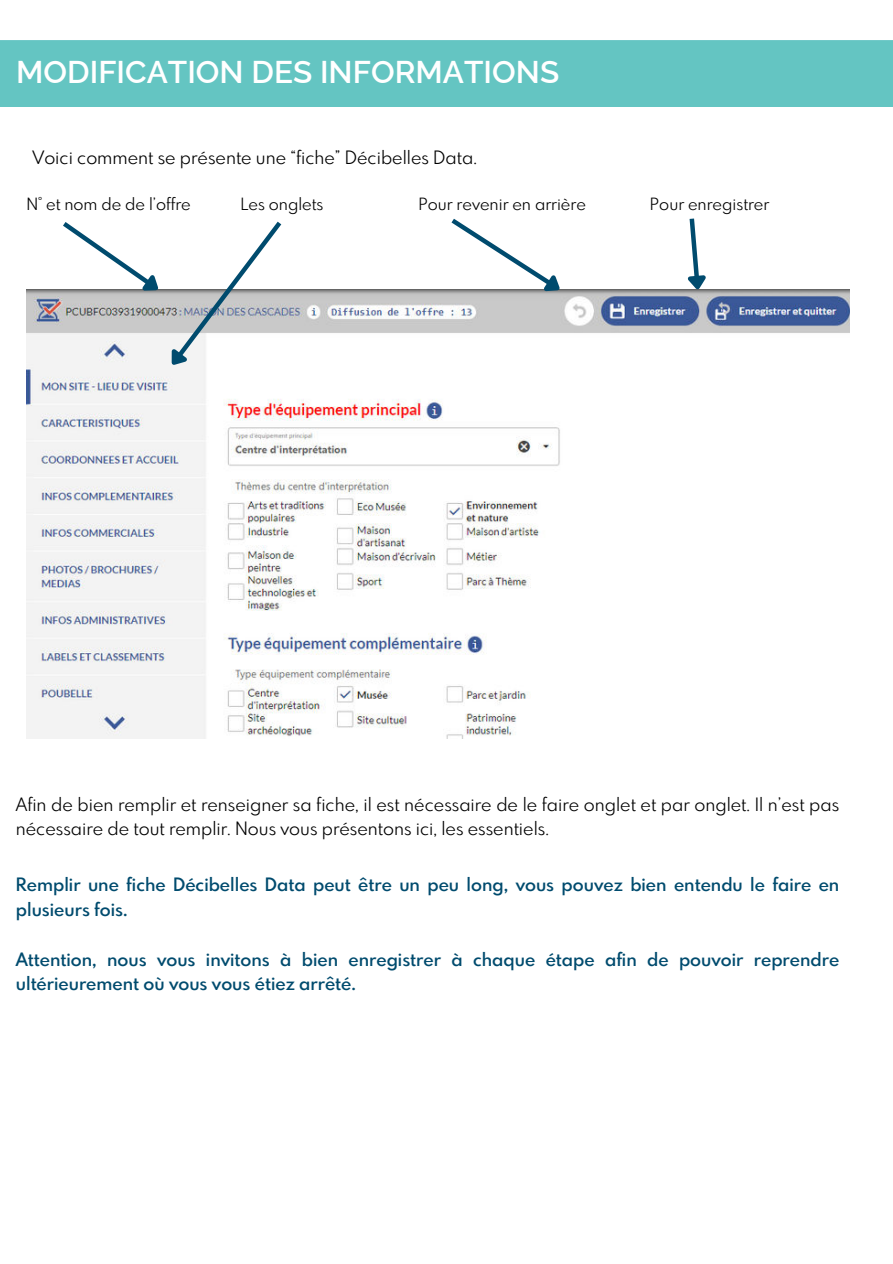
<style>
.page{position:relative;width:893px;height:1264px;background:#fff}
.page>*{position:absolute;margin:0;border:0;box-sizing:border-box;transform-origin:0 0}
.t1{font:600 31.5px "Raleway";color:#fff}
.t2{font:600 18px/24.8px "Spartan MB";color:#004b6e}
.t3{font:18px/24.8px "Spartan MB";color:#000}
.t4{font:16.5px "Spartan MB";color:#000}
</style>
<div class="page">
<div style="left:0;top:40px;width:892px;height:66px;background:#64c5c2"></div>
<img style="left:26px;top:289px;width:823px;height:449px">
<svg style="left:58px;top:222px;width:104px;height:71px"></svg>
<svg style="left:446px;top:218px;width:117px;height:76px"></svg>
<svg style="left:680px;top:218px;width:29px;height:76px"></svg>
<svg style="left:169px;top:221px;width:117px;height:147px"></svg>
<h1 class="t1" style="left:16px;top:47px;width:544px">MODIFICATION DES INFORMATIONS</h1>
<p class="t3" style="left:33px;top:144px;width:446px">Voici comment se présente une “fiche” Décibelles Data.</p>
<p class="t4" style="left:26px;top:193px;width:166px">N° et nom de de l’offre</p>
<p class="t4" style="left:240px;top:193px;width:85px">Les onglets</p>
<p class="t4" style="left:418px;top:193px;width:169px">Pour revenir en arrière</p>
<p class="t4" style="left:650px;top:193px;width:121px">Pour enregistrer</p>
<p class="t3" style="left:16px;top:791px;width:824px">Afin de bien remplir et renseigner sa fiche, il est nécessaire de le faire onglet et par onglet. Il n’est pas nécessaire de tout remplir. Nous vous présentons ici, les essentiels.</p>
<p class="t2" style="left:16px;top:871px;width:824px">Remplir une fiche Décibelles Data peut être un peu long, vous pouvez bien entendu le faire en plusieurs fois.</p>
<p class="t2" style="left:16px;top:945px;width:824px">Attention, nous vous invitons à bien enregistrer à chaque étape afin de pouvoir reprendre ultérieurement où vous vous étiez arrêté.</p>
</div>
